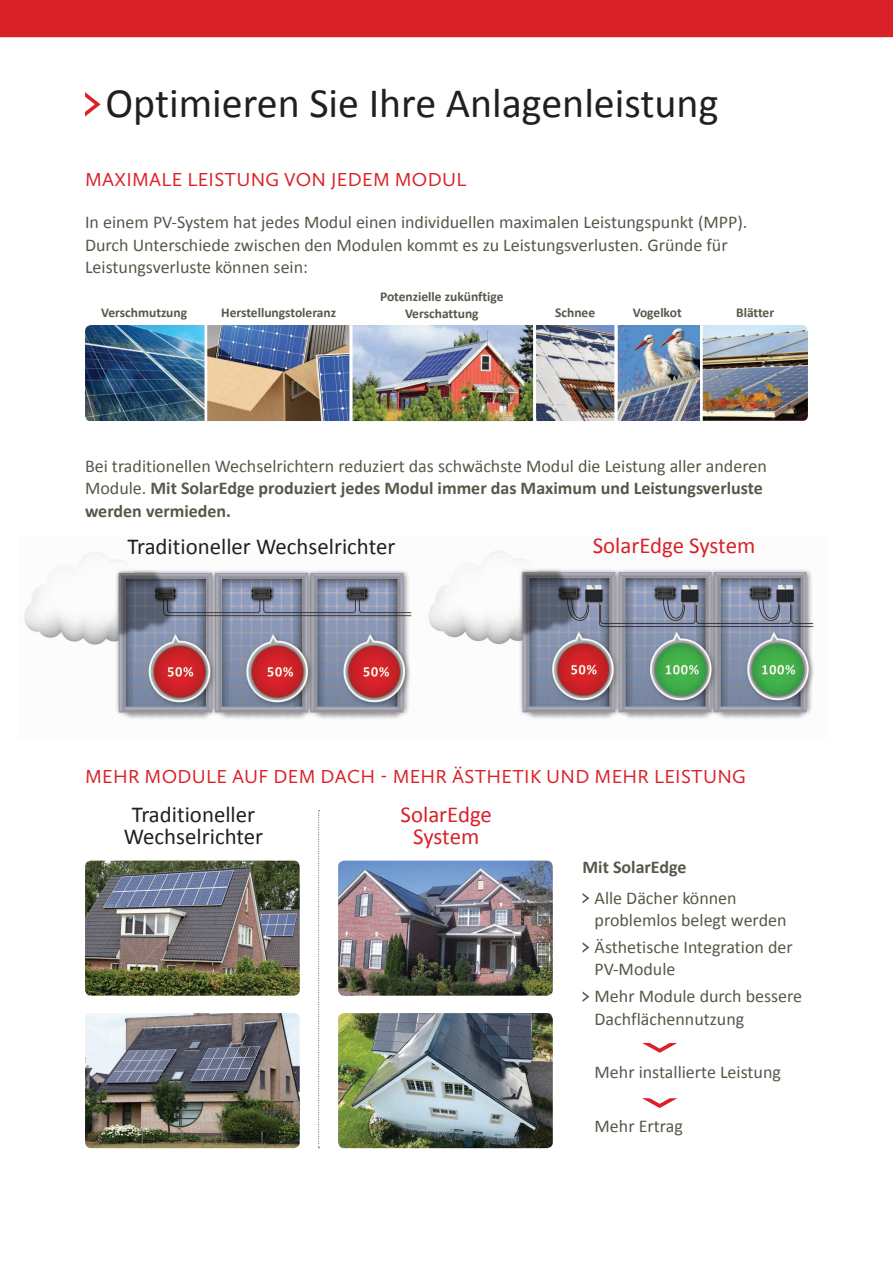
<style>
.page{position:relative;width:893px;height:1263px;background:#fff}
.page>*{position:absolute;margin:0;border:0;box-sizing:border-box;transform-origin:0 0}
.t1{font:42px "Calibri";color:#231f20}
.t2{font:22.8px/22.5px "Calibri";color:#231f20;text-align:center}
.t3{font:22.8px/22.5px "Calibri";color:#da2128;text-align:center}
.t4{font:19.5px "Calluna Sans";letter-spacing:.015em;color:#da2128}
.t5{font:18px/22.5px "Calibri";color:#58574a}
.t6{font:700 18px "Calibri";color:#58574a}
.t7{font:700 13.5px "Calibri";color:#58574a}
.s1{font-weight:700}
</style>
<div class="page">
<img style="left:24px;top:552px;width:388px;height:167px">
<img style="left:428px;top:551px;width:387px;height:168px">
<svg style="left:85px;top:92px;width:16px;height:25px"></svg>
<svg style="left:583px;top:893px;width:6px;height:10px"></svg>
<svg style="left:583px;top:942px;width:6px;height:11px"></svg>
<svg style="left:583px;top:992px;width:6px;height:10px"></svg>
<svg style="left:642px;top:1042px;width:35px;height:11px"></svg>
<svg style="left:642px;top:1098px;width:35px;height:10px"></svg>
<img style="left:338px;top:860px;width:215px;height:136px">
<img style="left:338px;top:1013px;width:215px;height:135px">
<img style="left:85px;top:860px;width:215px;height:136px">
<img style="left:85px;top:1013px;width:215px;height:135px">
<svg style="left:318px;top:810px;width:2px;height:338px"></svg>
<img style="left:85px;top:325px;width:723px;height:96px">
<div style="left:0;top:0;width:893px;height:37px;background:#da2128"></div>
<p class="t1" style="left:105px;top:76px;width:615px">Optimieren Sie Ihre Anlagenleistung</p>
<p class="t4" style="left:85px;top:168px;width:383px">MAXIMALE LEISTUNG VON JEDEM MODUL</p>
<p class="t5" style="left:85px;top:211px;width:664px">In einem PV-System hat jedes Modul einen individuellen maximalen Leistungspunkt (MPP).<br>Durch Unterschiede zwischen den Modulen kommt es zu Leistungsverlusten. Gründe für<br>Leistungsverluste können sein:</p>
<p class="t7" style="left:380px;top:288px;width:125px">Potenzielle zukünftige</p>
<p class="t7" style="left:101px;top:304px;width:88px">Verschmutzung</p>
<p class="t7" style="left:555px;top:304px;width:42px">Schnee</p>
<p class="t7" style="left:633px;top:304px;width:51px">Vogelkot</p>
<p class="t7" style="left:736px;top:304px;width:40px">Blätter</p>
<p class="t7" style="left:221px;top:304px;width:116px">Herstellungstoleranz</p>
<p class="t7" style="left:405px;top:304px;width:75px">Verschattung</p>
<p class="t5" style="left:85px;top:454px;width:683px">Bei traditionellen Wechselrichtern reduziert das schwächste Modul die Leistung aller anderen<br>Module. <span class="s1">Mit SolarEdge produziert jedes Modul immer das Maximum und Leistungsverluste werden vermieden.</span></p>
<p class="t2" style="left:127px;top:535px;width:269px">Traditioneller Wechselrichter</p>
<p class="t3" style="left:593px;top:534px;width:164px">SolarEdge System</p>
<p class="t4" style="left:85px;top:765px;width:662px">MEHR MODULE AUF DEM DACH - MEHR ÄSTHETIK UND MEHR LEISTUNG</p>
<p class="t2" style="left:124px;top:803px;width:141px">Traditioneller<br>Wechselrichter</p>
<p class="t3" style="left:401px;top:803px;width:93px">SolarEdge<br>System</p>
<p class="t6" style="left:583px;top:855px;width:105px">Mit SolarEdge</p>
<p class="t5" style="left:595px;top:886px;width:193px">Alle Dächer können problemlos belegt werden</p>
<p class="t5" style="left:595px;top:935px;width:200px">Ästhetische Integration der<br>PV-Module</p>
<p class="t5" style="left:595px;top:985px;width:209px">Mehr Module durch bessere<br>Dachflächennutzung</p>
<p class="t5" style="left:595px;top:1061px;width:188px">Mehr installierte Leistung</p>
<p class="t5" style="left:595px;top:1114px;width:90px">Mehr Ertrag</p>
</div>
